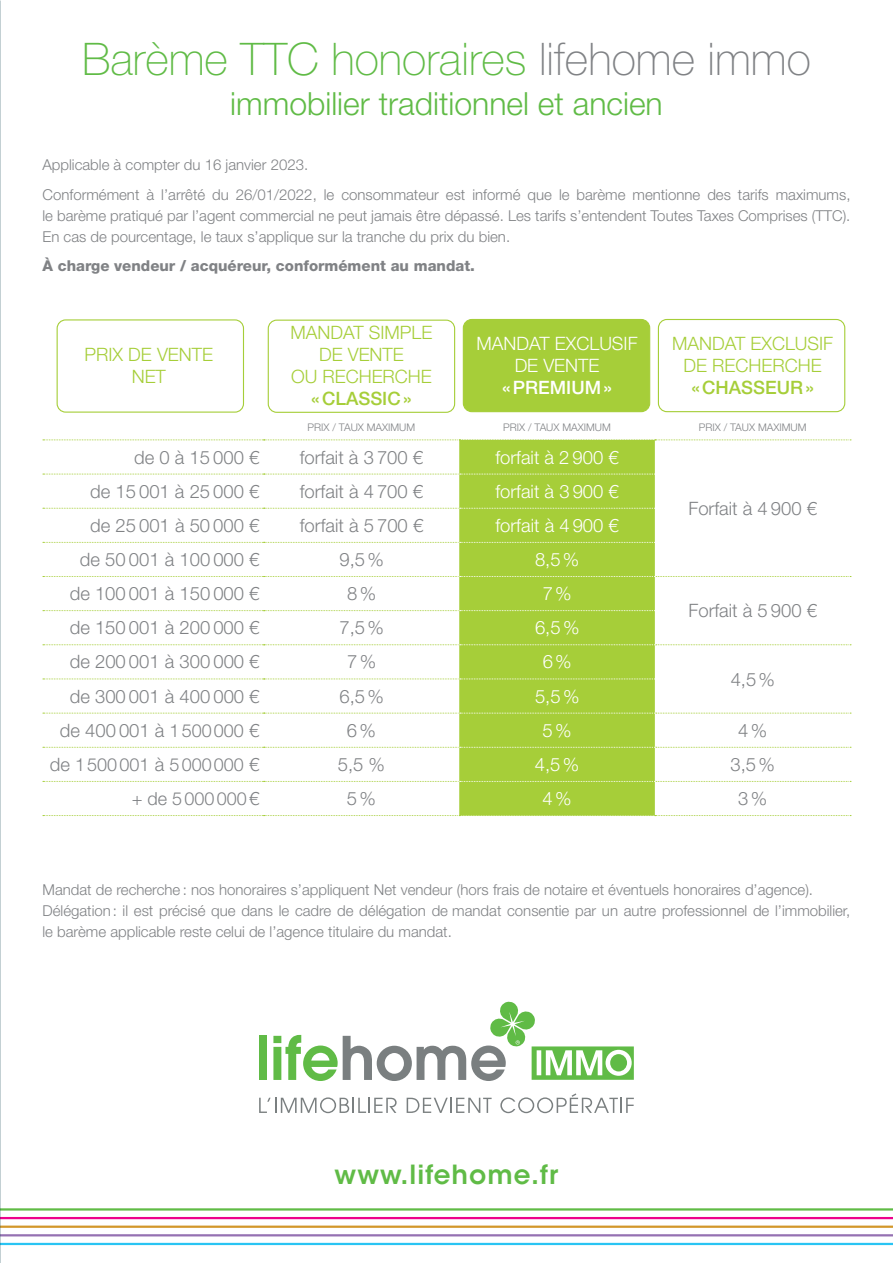
<style>
.page{position:relative;width:893px;height:1263px;background:#fff}
.page>*{position:absolute;margin:0;border:0;box-sizing:border-box;transform-origin:0 0}
.t1{font:100 45px "Helvetica Neue LT Std";color:#60bb46}
.t2{font:300 31.95px "Helvetica Neue LT Std";color:#60bb46}
.t3{font:600 26.25px "ITC Avant Garde Std";letter-spacing:.04em;color:#60bb46}
.t4{font:300 18.45px "Helvetica Neue LT Std";color:#808285}
.t5{font:300 18.45px/21.8px "Helvetica Neue LT Std";color:#fff;text-align:center}
.t6{font:300 18.45px/21.8px "Helvetica Neue LT Std";color:#a6ce39;text-align:center}
.t7{font:500 18.45px "Helvetica Neue LT Std";color:#a6ce39}
.t8{font:500 18.45px "Helvetica Neue LT Std";color:#fff}
.t9{font:300 18px "Helvetica Neue LT Std";color:#808285}
.t10{font:300 15px/21px "Helvetica Neue LT Std";color:#808285}
.t11{font:800 15px "Helvetica Neue LT Std";color:#808285}
.t12{font:300 10.5px "Helvetica Neue LT Std";color:#808285}
.s1{color:#808285}
.s2{font-size:18px}
.s3{font-size:18.45px}
</style>
<div class="page">
<div style="left:259px;top:1036px;width:8px;height:44px;background:#60bb46"></div>
<svg style="left:259px;top:1097px;width:138px;height:16px"></svg>
<svg style="left:407px;top:1098px;width:85px;height:15px"></svg>
<svg style="left:500px;top:1093px;width:134px;height:20px"></svg>
<svg style="left:273px;top:1001px;width:361px;height:80px"></svg>
<div style="left:57px;top:319px;width:187px;height:94px;border:1px solid #a6ce39;border-radius:9px"></div>
<div style="left:268px;top:320px;width:187px;height:93px;border:1px solid #a6ce39;border-radius:9px"></div>
<div style="left:463px;top:319px;width:187px;height:93px;background:#a6ce39;border-radius:9px"></div>
<div style="left:463px;top:319px;width:187px;height:93px;border:1px solid #a6ce39;border-radius:9px"></div>
<div style="left:658px;top:319px;width:187px;height:93px;border:1px solid #a6ce39;border-radius:9px"></div>
<div style="left:459px;top:440px;width:196px;height:375px;background:#a6ce39"></div>
<svg style="left:43px;top:439px;width:808px;height:1px"></svg>
<svg style="left:43px;top:815px;width:808px;height:1px"></svg>
<svg style="left:43px;top:474px;width:612px;height:1px"></svg>
<svg style="left:43px;top:508px;width:612px;height:1px"></svg>
<svg style="left:43px;top:542px;width:612px;height:1px"></svg>
<svg style="left:43px;top:576px;width:808px;height:1px"></svg>
<svg style="left:43px;top:610px;width:612px;height:1px"></svg>
<svg style="left:43px;top:644px;width:808px;height:1px"></svg>
<svg style="left:43px;top:678px;width:612px;height:1px"></svg>
<svg style="left:43px;top:713px;width:808px;height:1px"></svg>
<svg style="left:43px;top:747px;width:808px;height:1px"></svg>
<svg style="left:43px;top:781px;width:808px;height:1px"></svg>
<hr style="left:0;top:1208px;width:893px;height:2px;background:#60bb46">
<hr style="left:0;top:1217px;width:893px;height:2px;background:#ed028c">
<hr style="left:0;top:1225px;width:893px;height:3px;background:#d3972a">
<hr style="left:0;top:1234px;width:893px;height:2px;background:#9571b2">
<hr style="left:0;top:1243px;width:893px;height:2px;background:#29c4f3">
<h1 class="t1" style="left:82px;top:33px;width:730px">Barème TTC honoraires <span class="s1">lifehome immo</span></h1>
<h2 class="t2" style="left:230px;top:84px;width:434px">immobilier traditionnel et ancien</h2>
<p class="t10" style="left:43px;top:150px;width:809px;line-height:29.5px">Applicable à compter du 16 janvier 2023.<br>Conformément à l’arrêté du 26/01/2022, le consommateur est informé que le barème mentionne des tarifs maximums,</p>
<p class="t10" style="left:43px;top:205px;width:809px">le barème pratiqué par l’agent commercial ne peut jamais être dépassé. Les tarifs s’entendent Toutes Taxes Comprises (TTC).<br>En cas de pourcentage, le taux s’applique sur la tranche du prix du bien.</p>
<p class="t11" style="left:43px;top:257px;width:434px">À charge vendeur / acquéreur, conformément au mandat.</p>
<p class="t6" style="left:85px;top:343px;width:130px">PRIX DE VENTE<br>NET</p>
<p class="t6" style="left:290px;top:321px;width:143px">MANDAT SIMPLE<br>DE VENTE<br>OU RECHERCHE</p>
<p class="t7" style="left:311px;top:387px;width:102px">«CLASSIC»</p>
<p class="t5" style="left:476px;top:332px;width:163px">MANDAT EXCLUSIF<br>DE VENTE</p>
<p class="t8" style="left:502px;top:376px;width:111px">«PREMIUM»</p>
<p class="t6" style="left:672px;top:332px;width:163px">MANDAT EXCLUSIF<br>DE RECHERCHE</p>
<p class="t7" style="left:691px;top:376px;width:124px">«CHASSEUR»</p>
<p class="t12" style="left:308px;top:421px;width:109px">PRIX / TAUX MAXIMUM</p>
<p class="t12" style="left:503px;top:421px;width:109px">PRIX / TAUX MAXIMUM</p>
<p class="t12" style="left:699px;top:421px;width:109px">PRIX / TAUX MAXIMUM</p>
<p class="t4" style="left:134px;top:446px;width:127px">de 0 à 15 000 €</p>
<p class="t4" style="left:300px;top:446px;width:125px">forfait à 3 700 €</p>
<p class="t5" style="left:495px;top:446px;width:125px">forfait à 2 900 €</p>
<p class="t4" style="left:90px;top:480px;width:171px">de 15 001 à 25 000 €</p>
<p class="t4" style="left:300px;top:480px;width:125px">forfait à 4 700 €</p>
<p class="t5" style="left:495px;top:480px;width:125px">forfait à 3 900 €</p>
<p class="t4" style="left:90px;top:514px;width:171px">de 25 001 à 50 000 €</p>
<p class="t4" style="left:300px;top:514px;width:125px">forfait à 5 700 €</p>
<p class="t5" style="left:495px;top:514px;width:125px">forfait à 4 900 €</p>
<p class="t4" style="left:80px;top:548px;width:181px">de 50 001 à 100 000 €</p>
<p class="t4" style="left:339px;top:548px;width:46px">9,5%</p>
<p class="t5" style="left:535px;top:548px;width:46px">8,5%</p>
<p class="t4" style="left:70px;top:582px;width:191px">de 100 001 à 150 000 €</p>
<p class="t4" style="left:347px;top:582px;width:30px">8%</p>
<p class="t5" style="left:543px;top:582px;width:30px">7%</p>
<p class="t4" style="left:70px;top:616px;width:191px">de 150 001 à 200 000 €</p>
<p class="t4" style="left:339px;top:616px;width:46px">7,5%</p>
<p class="t5" style="left:535px;top:616px;width:46px">6,5%</p>
<p class="t4" style="left:70px;top:651px;width:191px">de 200 001 à 300 000 €</p>
<p class="t4" style="left:347px;top:651px;width:30px">7%</p>
<p class="t5" style="left:543px;top:651px;width:30px">6%</p>
<p class="t4" style="left:688px;top:497px;width:130px">Forfait à 4 900 €</p>
<p class="t4" style="left:688px;top:599px;width:130px">Forfait à 5 900 €</p>
<p class="t4" style="left:731px;top:668px;width:46px">4,5%</p>
<p class="t4" style="left:70px;top:685px;width:191px">de 300 001 à 400 000 €</p>
<p class="t4" style="left:339px;top:685px;width:46px">6,5%</p>
<p class="t5" style="left:535px;top:685px;width:46px">5,5%</p>
<p class="t4" style="left:60px;top:719px;width:201px">de 400 001 à <span class="s2">1500000</span> €</p>
<p class="t4" style="left:347px;top:719px;width:30px">6%</p>
<p class="t5" style="left:543px;top:719px;width:30px">5%</p>
<p class="t4" style="left:738px;top:719px;width:30px">4%</p>
<p class="t9" style="left:50px;top:753px;width:211px"><span class="s3">de</span> 1500001 <span class="s3">à</span> 5000000 <span class="s3">€</span></p>
<p class="t4" style="left:338px;top:753px;width:49px">5,5 %</p>
<p class="t5" style="left:535px;top:753px;width:46px">4,5%</p>
<p class="t4" style="left:730px;top:753px;width:46px">3,5%</p>
<p class="t9" style="left:132px;top:788px;width:129px">+ de 5000000<span class="s3">€</span></p>
<p class="t4" style="left:347px;top:787px;width:30px">5%</p>
<p class="t5" style="left:543px;top:787px;width:30px">4%</p>
<p class="t4" style="left:738px;top:787px;width:30px">3%</p>
<p class="t10" style="left:43px;top:879px;width:809px">Mandat de recherche : nos honoraires s’appliquent Net vendeur (hors frais de notaire et éventuels honoraires d’agence).<br>Délégation: il est précisé que dans le cadre de délégation de mandat consentie par un autre professionnel de l’immobilier, le barème applicable reste celui de l’agence titulaire du mandat.</p>
<h3 class="t3" style="left:335px;top:1158px;width:225px">www.lifehome.fr</h3>
</div>
